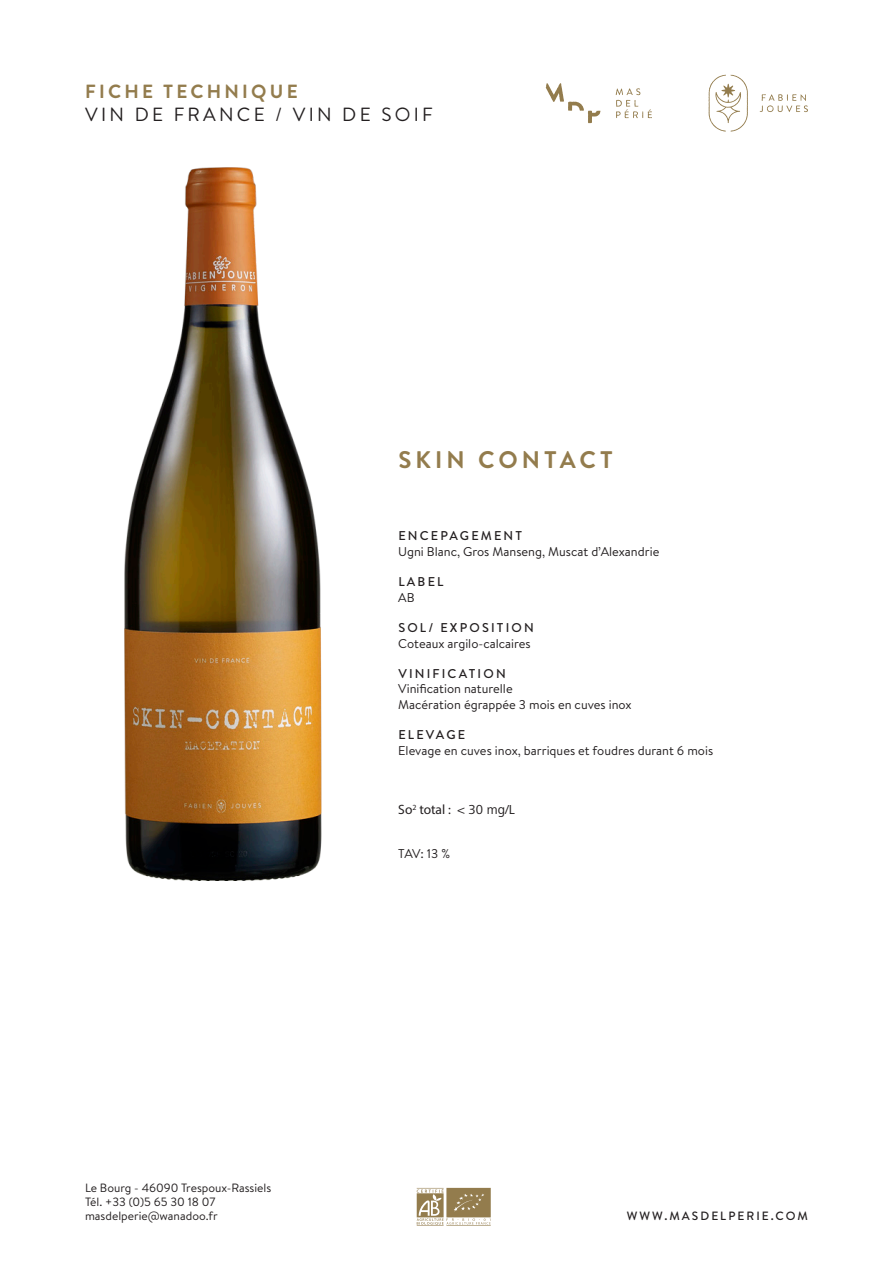
<style>
.page{position:relative;width:893px;height:1263px;background:#fff}
.page>*{position:absolute;margin:0;border:0;box-sizing:border-box;transform-origin:0 0}
.t1{font:700 24px "Brandon Text";letter-spacing:.17em;color:#937c4d}
.t2{font:19.05px "Brandon Text";letter-spacing:.17em;color:#231f20}
.t3{font:700 19.05px "Brandon Text";letter-spacing:.17em;color:#937c4d}
.t4{font:13.5px "Myriad Pro";color:#231f20}
.t5{font:12.75px "Brandon Text";color:#231f20}
.t6{font:500 12.75px "Brandon Text";letter-spacing:.17em;color:#231f20}
.t7{font:12px "Brandon Text";color:#231f20}
.t8{font:500 12px "Brandon Text";letter-spacing:.17em;color:#231f20}
.s1{font-family:"Frutiger Next LTW1 G"}
</style>
<div class="page">
<svg style="left:709px;top:75px;width:39px;height:57px"></svg>
<svg style="left:760px;top:94px;width:48px;height:18px"></svg>
<svg style="left:616px;top:88px;width:36px;height:30px"></svg>
<svg style="left:546px;top:83px;width:54px;height:40px"></svg>
<svg style="left:417px;top:1188px;width:74px;height:38px"></svg>
<img style="left:124px;top:168px;width:198px;height:712px">
<p class="t3" style="left:85px;top:79px;width:214px">FICHE TECHNIQUE</p>
<p class="t2" style="left:85px;top:102px;width:349px">VIN DE FRANCE / VIN DE SOIF</p>
<p class="t1" style="left:398px;top:442px;width:216px">SKIN CONTACT</p>
<p class="t6" style="left:398px;top:527px;width:125px">ENCEPAGEMENT</p>
<p class="t5" style="left:398px;top:543px;width:263px">Ugni Blanc, Gros Manseng, Muscat d’Alexandrie</p>
<p class="t6" style="left:398px;top:573px;width:47px">LABEL</p>
<p class="t5" style="left:398px;top:588px;width:18px">AB</p>
<p class="t6" style="left:398px;top:619px;width:137px">SOL/ EXPOSITION</p>
<p class="t5" style="left:398px;top:634px;width:134px">Coteaux argilo-calcaires</p>
<p class="t6" style="left:398px;top:665px;width:109px">VINIFICATION</p>
<p class="t5" style="left:398px;top:680px;width:116px">Vinification naturelle</p>
<p class="t5" style="left:398px;top:696px;width:235px">Macération égrappée 3 mois en cuves inox</p>
<p class="t6" style="left:398px;top:726px;width:68px">ELEVAGE</p>
<p class="t5" style="left:398px;top:741px;width:316px">Elevage en cuves inox, barriques et foudres durant 6 mois</p>
<p class="t4" style="left:398px;top:801px;width:118px">So<sup>2</sup> total : <span class="s1">&lt; 30 mg/L</span></p>
<p class="t5" style="left:398px;top:844px;width:53px">TAV: 13 %</p>
<p class="t7" style="left:85px;top:1179px;width:188px">Le Bourg - 46090 Trespoux-Rassiels</p>
<p class="t7" style="left:85px;top:1194px;width:132px">Tél. +33 (0)5 65 30 18 07</p>
<p class="t7" style="left:85px;top:1208px;width:134px">masdelperie@wanadoo.fr</p>
<p class="t8" style="left:627px;top:1208px;width:182px">WWW.MASDELPERIE.COM</p>
</div>
